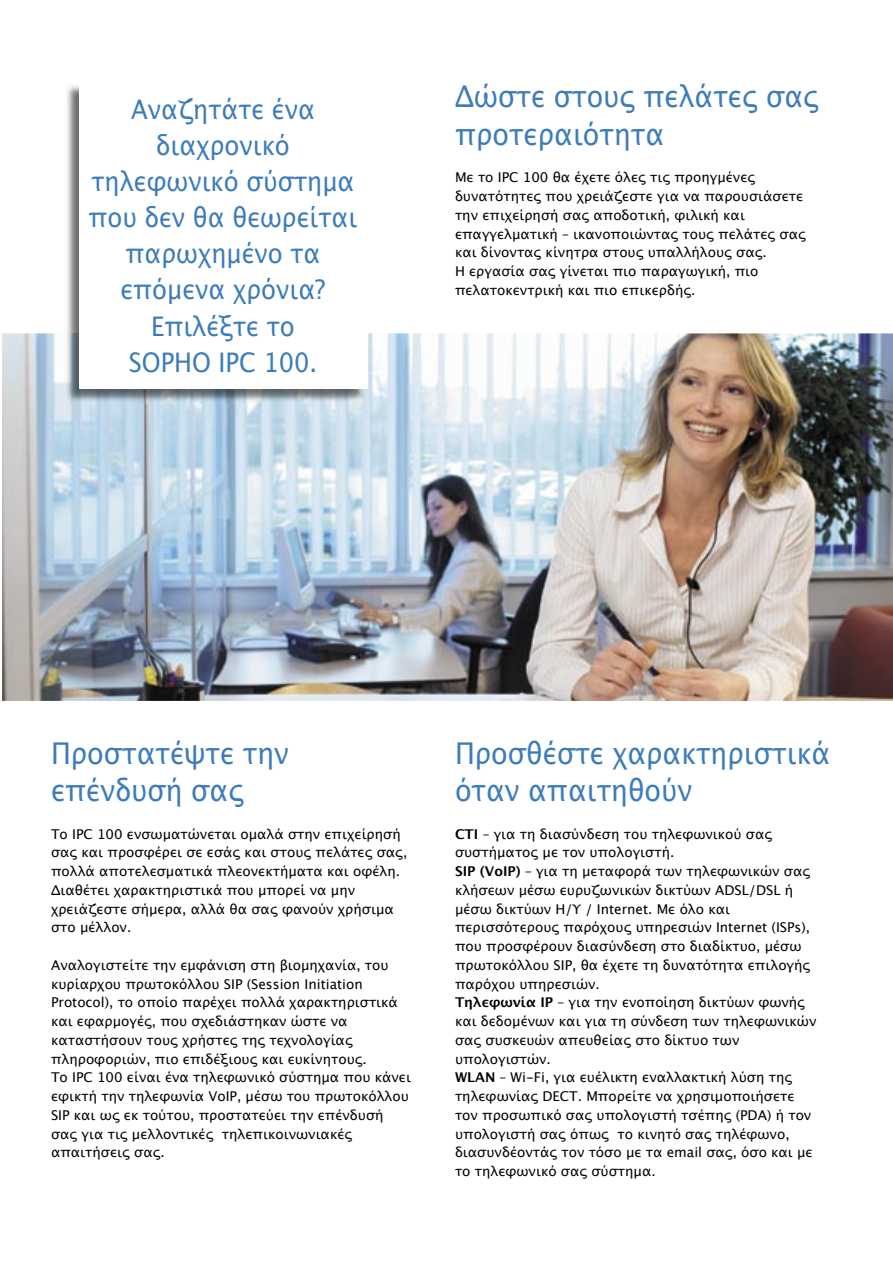
<style>
.page{position:relative;width:893px;height:1263px;background:#fff}
.page>*{position:absolute;margin:0;border:0;box-sizing:border-box;transform-origin:0 0}
.t1{font:30px/37.5px "Lucida Grande";color:#3d7cba;scale:.9 1}
.t2{font:27px/36px "Lucida Grande";color:#3d7cba;text-align:center;scale:.9 1}
.t3{font:13.5px/18.8px "Lucida Grande";color:#000}
.s1{font-weight:700}
</style>
<div class="page">
<img style="left:2px;top:333px;width:891px;height:368px">
<img style="left:64px;top:85px;width:303px;height:318px">
<div style="left:79px;top:83px;width:288px;height:306px;background:#fff"></div>
<h2 class="t2" style="left:89px;top:92px;width:300px">Αναζητάτε ένα διαχρονικό τηλεφωνικό σύστημα που δεν θα θεωρείται παρωχημένο τα επόμενα χρόνια?<br>Επιλέξτε το<br>SOPHO IPC 100.</h2>
<h1 class="t1" style="left:455px;top:78px;width:406px">Δώστε στους πελάτες σας προτεραιότητα</h1>
<p class="t3" style="left:455px;top:168px;width:352px">Με το ΙPC 100 θα έχετε όλες τις προηγμένες δυνατότητες που χρειάζεστε για να παρουσιάσετε την επιχείρησή σας αποδοτική, φιλική και επαγγελματική – ικανοποιώντας τους πελάτες σας και δίνοντας κίνητρα στους υπαλλήλους σας.<br>Η εργασία σας γίνεται πιο παραγωγική, πιο πελατοκεντρική και πιο επικερδής.</p>
<h1 class="t1" style="left:51px;top:734px;width:266px">Προστατέψτε την επένδυσή σας</h1>
<h1 class="t1" style="left:455px;top:734px;width:418px">Προσθέστε χαρακτηριστικά όταν απαιτηθούν</h1>
<p class="t3" style="left:455px;top:824px;width:363px"><span class="s1">CTI</span> – για τη διασύνδεση του τηλεφωνικού σας συστήματος με τον υπολογιστή.<br><span class="s1">SIP (VoIP)</span> – για τη μεταφορά των τηλεφωνικών σας κλήσεων μέσω ευρυζωνικών δικτύων ADSL/DSL ή μέσω δικτύων Η/Υ / Internet. Mε όλο και περισσότερους παρόχους υπηρεσιών Internet (ISPs), που προσφέρουν διασύνδεση στο διαδίκτυο, μέσω πρωτοκόλλου SIP, θα έχετε τη δυνατότητα επιλογής παρόχου υπηρεσιών.<br><span class="s1">Τηλεφωνία IP</span> – για την ενοποίηση δικτύων φωνής και δεδομένων και για τη σύνδεση των τηλεφωνικών σας συσκευών απευθείας στο δίκτυο των υπολογιστών.<br><span class="s1">WLAN</span> – Wi-Fi, για ευέλικτη εναλλακτική λύση της τηλεφωνίας DECT. Μπορείτε να χρησιμοποιήσετε τον προσωπικό σας υπολογιστή τσέπης (PDA) ή τον υπολογιστή σας όπως το κινητό σας τηλέφωνο, διασυνδέοντάς τον τόσο με τα email σας, όσο και με το τηλεφωνικό σας σύστημα.</p>
<p class="t3" style="left:51px;top:824px;width:358px">Το ΙPC 100 ενσωματώνεται ομαλά στην επιχείρησή σας και προσφέρει σε εσάς και στους πελάτες σας, πολλά αποτελεσματικά πλεονεκτήματα και οφέλη.<br>Διαθέτει χαρακτηριστικά που μπορεί να μην χρειάζεστε σήμερα, αλλά θα σας φανούν χρήσιμα στο μέλλον.</p>
<p class="t3" style="left:51px;top:956px;width:361px">Αναλογιστείτε την εμφάνιση στη βιομηχανία, του κυρίαρχου πρωτοκόλλου SIP (Session Initiation Protocol), το οποίο παρέχει πολλά χαρακτηριστικά και εφαρμογές, που σχεδιάστηκαν ώστε να καταστήσουν τους χρήστες της τεχνολογίας πληροφοριών, πιο επιδέξιους και ευκίνητους.<br>Τo IPC 100 είναι ένα τηλεφωνικό σύστημα που κάνει εφικτή την τηλεφωνία VoIP, μέσω του πρωτοκόλλου SIP και ως εκ τούτου, προστατεύει την επένδυσή σας για τις μελλοντικές τηλεπικοινωνιακές απαιτήσεις σας.</p>
</div>
